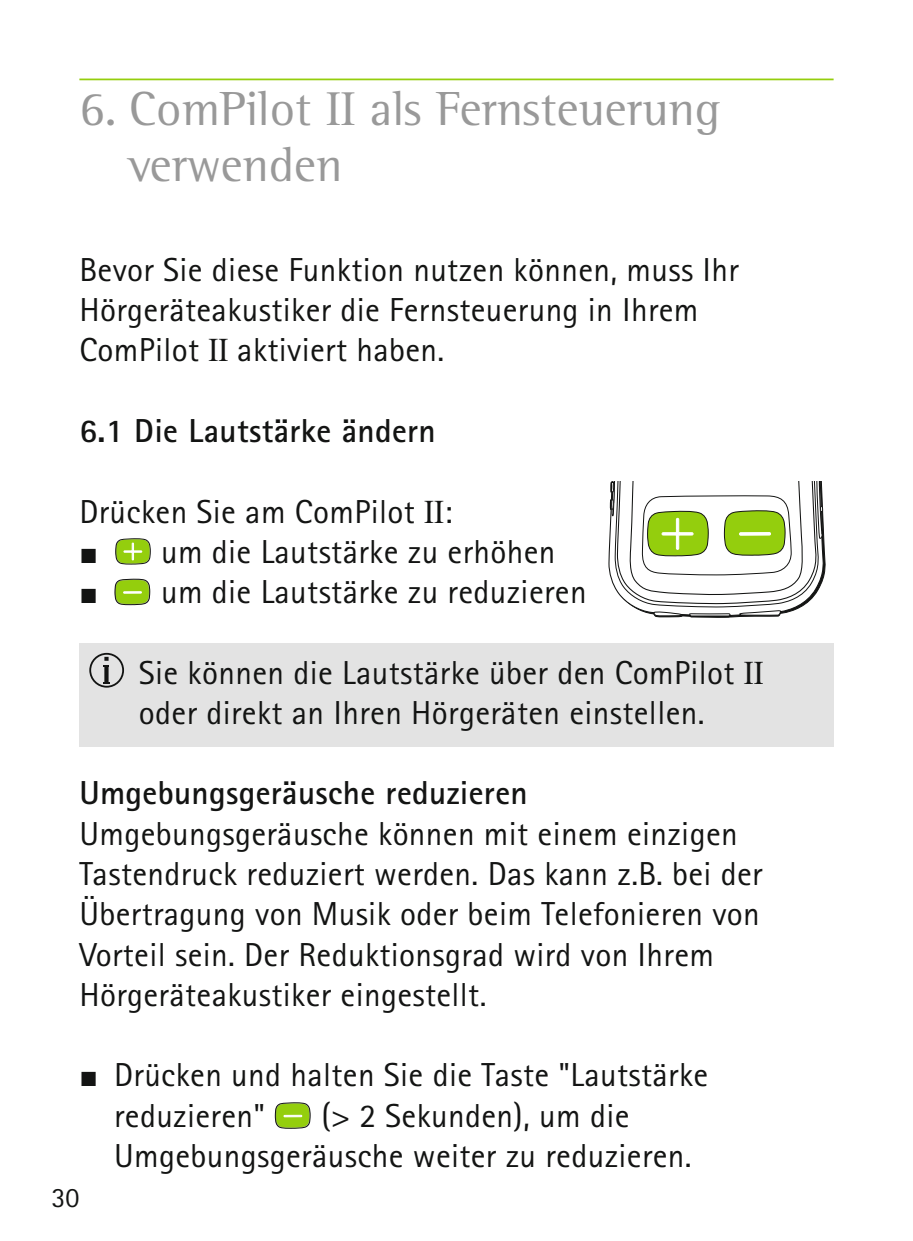
<style>
.page{position:relative;width:913px;height:1241px;background:#fff}
.page>*{position:absolute;margin:0;border:0;box-sizing:border-box;transform-origin:0 0}
.t1{font:49px/56px "Rotis Semi Serif Pro";color:#999}
.t2{font:33.25px/40.2px "Rotis Sans Serif Pro";letter-spacing:.01em;color:#131413}
.t3{font:700 33.25px "Rotis Sans Serif Pro";letter-spacing:.01em;color:#131413}
.t4{font:33.25px "European Pi Three";color:#131413}
.t5{font:28px "Rotis Sans Serif Pro";color:#131413}
.s1{font-family:"Rotis Serif"}
.s2{font-family:"European Pi Three"}
</style>
<div class="page">
<div style="left:79px;top:643px;width:754px;height:103px;background:#e3e3e3"></div>
<svg style="left:608px;top:481px;width:218px;height:136px"></svg>
<hr style="left:79px;top:78px;width:754px;height:2px;background:#94ce0d">
<svg style="left:115px;top:538px;width:36px;height:27px"></svg>
<svg style="left:114px;top:578px;width:37px;height:28px"></svg>
<svg style="left:89px;top:652px;width:35px;height:35px"></svg>
<svg style="left:274px;top:1102px;width:37px;height:27px"></svg>
<h1 class="t1" style="left:129px;top:80px;width:593px;text-indent:-50px">6. ComPilot <span class="s1">II</span> als Fernsteuerung verwenden</h1>
<p class="t2" style="left:79px;top:250px;width:661px">Bevor Sie diese Funktion nutzen können, muss Ihr<br>Hörgeräteakustiker die Fernsteuerung in Ihrem<br>ComPilot <span class="s1">II</span> aktiviert haben.</p>
<p class="t3" style="left:79px;top:409px;width:358px">6.1 Die Lautstärke ändern</p>
<p class="t2" style="left:79px;top:491px;width:375px">Drücken Sie am ComPilot <span class="s1">II</span>:</p>
<p class="t4" style="left:79px;top:529px;width:20px">J</p>
<p class="t2" style="left:161px;top:531px;width:396px">um die Lautstärke zu erhöhen</p>
<p class="t4" style="left:79px;top:569px;width:20px">J</p>
<p class="t2" style="left:161px;top:572px;width:427px">um die Lautstärke zu reduzieren</p>
<p class="t2" style="left:139px;top:652px;width:626px">Sie können die Lautstärke über den ComPilot <span class="s1">II </span>oder direkt an Ihren Hörgeräten einstellen.</p>
<p class="t3" style="left:79px;top:772px;width:450px">Umgebungsgeräusche reduzieren</p>
<p class="t2" style="left:79px;top:813px;width:685px">Umgebungsgeräusche können mit einem einzigen Tastendruck reduziert werden. Das kann z.B. bei der Übertragung von Musik oder beim Telefonieren von Vorteil sein. Der Reduktionsgrad wird von Ihrem Hörgeräteakustiker eingestellt.</p>
<p class="t2" style="left:114px;top:1055px;width:596px;text-indent:-35px"><span class="s2">J</span> Drücken und halten Sie die Taste "Lautstärke reduzieren"</p>
<p class="t2" style="left:114px;top:1095px;width:579px;text-indent:207px">(&gt; 2 Sekunden), um die<br>Umgebungsgeräusche weiter zu reduzieren.</p>
<p class="t5" style="left:51px;top:1180px;width:29px">30</p>
</div>
